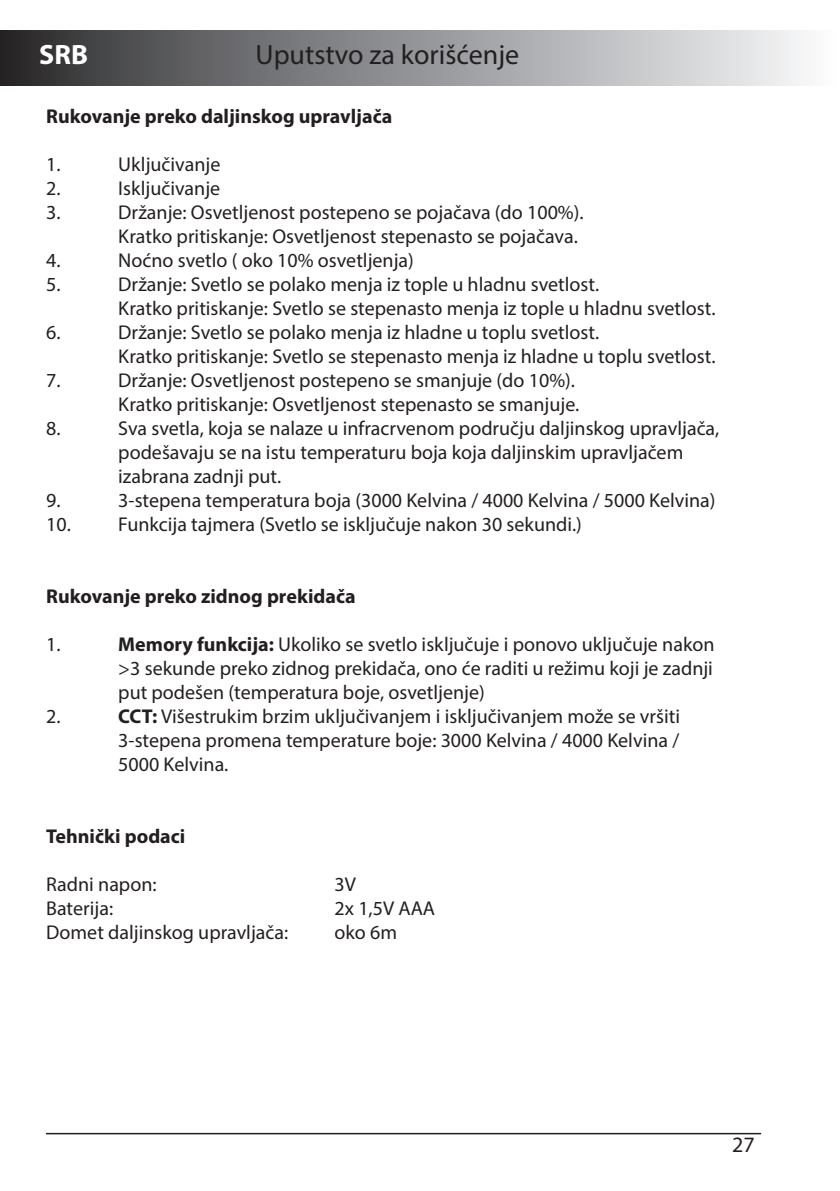
<style>
.page{position:relative;width:840px;height:1191px;background:#fff}
.page>*{position:absolute;margin:0;border:0;box-sizing:border-box;transform-origin:0 0}
.t1{font:28px "Myriad Pro";color:#231f20}
.t2{font:700 28px "Myriad Pro";color:#fff}
.t3{font:22px "Myriad Pro";color:#231f20}
.t4{font:20px/24px "Myriad Pro";color:#231f20;text-align:justify}
.t5{font:700 20px "Myriad Pro";color:#231f20}
.s1{font-weight:700}
</style>
<div class="page">
<hr style="left:46px;top:1132px;width:714px;height:2px;background:#231f20">
<div style="left:1px;top:30px;width:837px;height:55px;background:linear-gradient(to right,#2d2d2f,#fcfdff)"></div>
<p class="t2" style="left:39px;top:37px;width:50px">SRB</p>
<p class="t1" style="left:255px;top:38px;width:265px">Uputstvo za korišćenje</p>
<p class="t5" style="left:46px;top:103px;width:347px">Rukovanje preko daljinskog upravljača</p>
<p class="t4" style="left:46px;top:152px;width:16px">1.</p>
<p class="t4" style="left:118px;top:152px;width:104px">Uključivanje</p>
<p class="t4" style="left:46px;top:176px;width:16px">2.</p>
<p class="t4" style="left:118px;top:176px;width:103px">Isključivanje</p>
<p class="t4" style="left:46px;top:200px;width:16px">3.</p>
<p class="t4" style="left:118px;top:200px;width:466px">Držanje: Osvetljenost postepeno se pojačava (do 100%).</p>
<p class="t4" style="left:118px;top:224px;width:461px">Kratko pritiskanje: Osvetljenost stepenasto se pojačava.</p>
<p class="t4" style="left:46px;top:248px;width:16px">4.</p>
<p class="t4" style="left:118px;top:248px;width:297px">Noćno svetlo ( oko 10% osvetljenja)</p>
<p class="t4" style="left:46px;top:272px;width:16px">5.</p>
<p class="t4" style="left:118px;top:272px;width:482px">Držanje: Svetlo se polako menja iz tople u hladnu svetlost.</p>
<p class="t4" style="left:118px;top:296px;width:598px">Kratko pritiskanje: Svetlo se stepenasto menja iz tople u hladnu svetlost.</p>
<p class="t4" style="left:46px;top:320px;width:16px">6.</p>
<p class="t4" style="left:118px;top:320px;width:482px">Držanje: Svetlo se polako menja iz hladne u toplu svetlost.</p>
<p class="t4" style="left:118px;top:344px;width:598px">Kratko pritiskanje: Svetlo se stepenasto menja iz hladne u toplu svetlost.</p>
<p class="t4" style="left:46px;top:368px;width:16px">7.</p>
<p class="t4" style="left:118px;top:368px;width:458px">Držanje: Osvetljenost postepeno se smanjuje (do 10%).</p>
<p class="t4" style="left:118px;top:392px;width:462px">Kratko pritiskanje: Osvetljenost stepenasto se smanjuje.</p>
<p class="t4" style="left:46px;top:416px;width:16px">8.</p>
<p class="t4" style="left:118px;top:416px;width:602px;text-align:left">Sva svetla, koja se nalaze u infracrvenom području daljinskog upravljača, podešavaju se na istu temperaturu boja koja daljinskim upravljačem izabrana zadnji put.</p>
<p class="t4" style="left:46px;top:488px;width:16px">9.</p>
<p class="t4" style="left:118px;top:488px;width:598px">3-stepena temperatura boja (3000 Kelvina / 4000 Kelvina / 5000 Kelvina)</p>
<p class="t4" style="left:46px;top:512px;width:537px">10. Funkcija tajmera (Svetlo se isključuje nakon 30 sekundi.)</p>
<p class="t5" style="left:46px;top:583px;width:311px">Rukovanje preko zidnog prekidača</p>
<p class="t4" style="left:46px;top:632px;width:16px">1.</p>
<p class="t4" style="left:118px;top:632px;width:597px"><span class="s1">Memory funkcija:</span> Ukoliko se svetlo isključuje i ponovo uključuje nakon &gt;3 sekunde preko zidnog prekidača, ono će raditi u režimu koji je zadnji put podešen (temperatura boje, osvetljenje)</p>
<p class="t4" style="left:46px;top:704px;width:16px">2.</p>
<p class="t4" style="left:118px;top:704px;width:563px"><span class="s1">CCT:</span> Višestrukim brzim uključivanjem i isključivanjem može se vršiti 3-stepena promena temperature boje: 3000 Kelvina / 4000 Kelvina / 5000 Kelvina.</p>
<p class="t5" style="left:46px;top:823px;width:140px">Tehnički podaci</p>
<p class="t4" style="left:46px;top:872px;width:112px">Radni napon:</p>
<p class="t4" style="left:334px;top:872px;width:23px">3V</p>
<p class="t4" style="left:46px;top:896px;width:68px">Baterija:</p>
<p class="t4" style="left:334px;top:896px;width:102px">2x 1,5V AAA</p>
<p class="t4" style="left:46px;top:920px;width:243px">Domet daljinskog upravljača:</p>
<p class="t4" style="left:334px;top:920px;width:64px">oko 6m</p>
<p class="t3" style="left:731px;top:1131px;width:24px">27</p>
</div>
